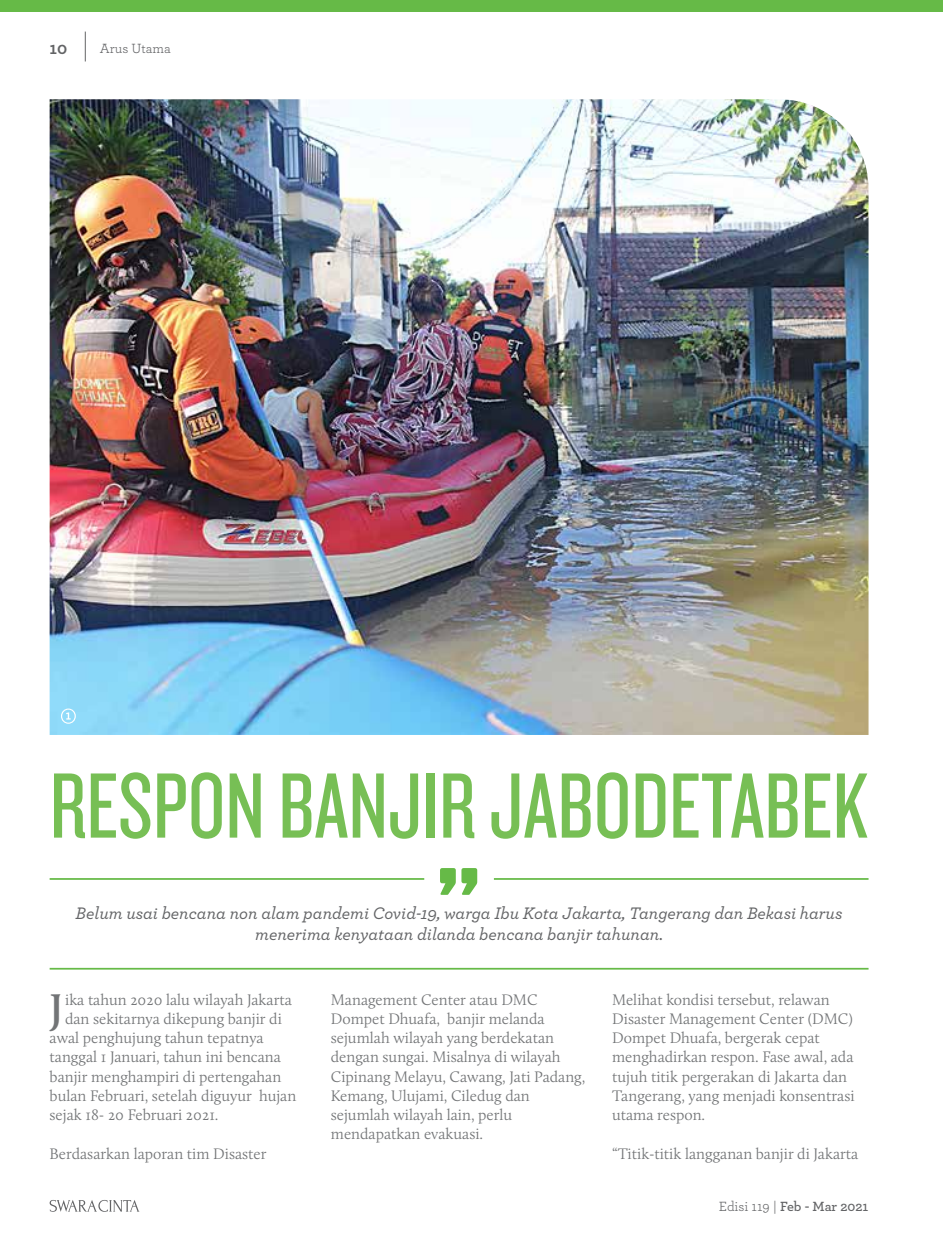
<style>
.page{position:relative;width:943px;height:1241px;background:#fff}
.page>*{position:absolute;margin:0;border:0;box-sizing:border-box;transform-origin:0 0}
.t1{font:96.25px "Knockout HTF28 Junior Featherwt";color:#77bf55}
.t2{font:44.45px "Shancalluna";color:#727476}
.t3{font:italic 500 17.5px/21px "Archer";color:#636466;text-align:center}
.t4{font:700 17.5px "Archer";color:#636466}
.t5{font:300 15.75px/19.2px "Calluna";color:#727476}
.t6{font:600 14px "Archer";color:#636466}
.t7{font:14px "Archer";color:#636466}
.s1{font-weight:400}
</style>
<div class="page">
<svg style="left:50px;top:1200px;width:89px;height:11px"></svg>
<svg style="left:85px;top:32px;width:1px;height:29px"></svg>
<div style="left:0;top:0;width:943px;height:12px;background:#66ba47"></div>
<hr style="left:50px;top:877px;width:374px;height:2px;background:#66ba47">
<hr style="left:494px;top:877px;width:374px;height:2px;background:#66ba47">
<hr style="left:50px;top:967px;width:818px;height:2px;background:#66ba47">
<svg style="left:440px;top:868px;width:37px;height:26px"></svg>
<img style="left:50px;top:99px;width:818px;height:635px">
<svg style="left:61px;top:708px;width:15px;height:15px"></svg>
<p class="t4" style="left:50px;top:34px;width:19px">10</p>
<p class="t7" style="left:100px;top:38px;width:73px">Arus Utama</p>
<h1 class="t1" style="left:50px;top:757px;width:820px">RESPON BANJIR JABODETABEK</h1>
<p class="t3" style="left:76px;top:901px;width:768px">Belum usai bencana non alam pandemi Covid-19, warga Ibu Kota Jakarta, Tangerang dan Bekasi harus menerima kenyataan dilanda bencana banjir tahunan.</p>
<h2 class="t2" style="left:48px;top:981px;width:15px">J</h2>
<p class="t5" style="left:65px;top:989px;width:228px">ika tahun 2020 lalu wilayah Jakarta</p>
<p class="t5" style="left:65px;top:1008px;width:218px">dan sekitarnya dikepung banjir di</p>
<p class="t5" style="left:50px;top:1027px;width:215px">awal penghujung tahun tepatnya</p>
<p class="t5" style="left:50px;top:1047px;width:233px">tanggal 1 Januari, tahun ini bencana</p>
<p class="t5" style="left:50px;top:1066px;width:233px">banjir menghampiri di pertengahan</p>
<p class="t5" style="left:50px;top:1085px;width:248px">bulan Februari, setelah diguyur hujan</p>
<p class="t5" style="left:50px;top:1104px;width:170px">sejak 18- 20 Februari 2021.</p>
<p class="t5" style="left:50px;top:1143px;width:218px">Berdasarkan laporan tim Disaster</p>
<p class="t5" style="left:331px;top:989px;width:256px">Management Center atau DMC<br>Dompet Dhuafa, banjir melanda sejumlah wilayah yang berdekatan dengan sungai. Misalnya di wilayah<br>Cipinang Melayu, Cawang, Jati Padang,<br>Kemang, Ulujami, Ciledug dan sejumlah wilayah lain, perlu mendapatkan evakuasi.</p>
<p class="t5" style="left:612px;top:989px;width:244px">Melihat kondisi tersebut, relawan<br>Disaster Management Center (DMC)<br>Dompet Dhuafa, bergerak cepat menghadirkan respon. Fase awal, ada tujuh titik pergerakan di Jakarta dan<br>Tangerang, yang menjadi konsentrasi utama respon.</p>
<p class="t5" style="left:612px;top:1143px;width:248px">“Titik-titik langganan banjir di Jakarta</p>
<p class="t6" style="left:719px;top:1195px;width:151px"><span class="s1">Edisi 119 |</span> Feb - Mar 2021</p>
</div>
